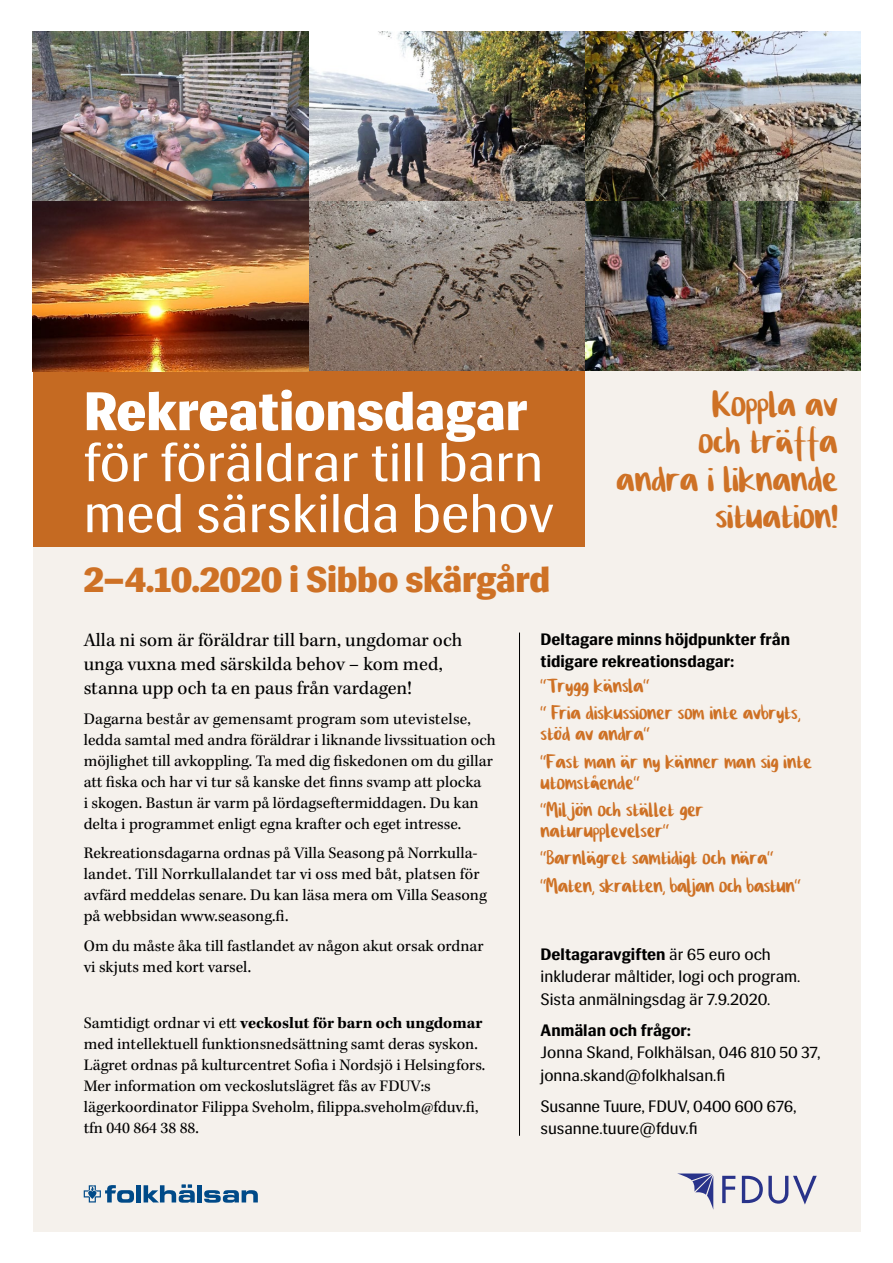
<style>
.page{position:relative;width:893px;height:1263px;background:#fff}
.page>*{position:absolute;margin:0;border:0;box-sizing:border-box;transform-origin:0 0}
.t1{font:54.15px/51px "Siri";color:#fff}
.t2{font:46.05px/37.2px "Cilla F Hscript";color:#ce7125;text-align:right}
.t3{font:800 35.85px "Siri";letter-spacing:-.01em;color:#ce7125}
.t4{font:25.5px/21px "Cilla F Hscript";color:#ce7125}
.t5{font:19.5px/24px "Kepler Std";color:#000}
.t6{font:16.5px/21px "Kepler Std";color:#000}
.t7{font:16.5px/22.5px "Siri";color:#000}
.t8{font:700 16.5px/22.5px "Siri";color:#000}
.s1{font-weight:800}
.s2{font-weight:700}
</style>
<div class="page">
<img style="left:584px;top:32px;width:276px;height:169px">
<img style="left:309px;top:32px;width:275px;height:169px">
<img style="left:33px;top:32px;width:276px;height:169px">
<img style="left:584px;top:201px;width:276px;height:170px">
<img style="left:309px;top:201px;width:275px;height:170px">
<div style="left:33px;top:371px;width:827px;height:860px;background:#f5f1ec"></div>
<div style="left:33px;top:371px;width:551px;height:175px;background:#c56a22"></div>
<svg style="left:84px;top:1185px;width:50px;height:18px"></svg>
<div style="left:136px;top:1185px;width:5px;height:17px;background:#004a88"></div>
<div style="left:197px;top:1185px;width:5px;height:17px;background:#004a88"></div>
<svg style="left:204px;top:1190px;width:54px;height:13px"></svg>
<svg style="left:144px;top:1184px;width:51px;height:19px"></svg>
<hr style="left:519px;top:632px;width:1px;height:504px;background:#000">
<img style="left:33px;top:201px;width:276px;height:170px">
<svg style="left:677px;top:1173px;width:36px;height:36px"></svg>
<svg style="left:722px;top:1176px;width:13px;height:27px"></svg>
<svg style="left:742px;top:1176px;width:75px;height:28px"></svg>
<p class="t1" style="left:84px;top:387px;width:472px"><span class="s1">Rekreationsdagar </span>för föräldrar till barn med särskilda behov</p>
<p class="t3" style="left:84px;top:558px;width:468px">2–4.10.2020 i Sibbo skärgård</p>
<p class="t2" style="left:617px;top:387px;width:223px">Koppla av<br>och träffa andra i liknande situation!</p>
<p class="t5" style="left:84px;top:629px;width:380px">Alla ni som är föräldrar till barn, ungdomar och unga vuxna med särskilda behov – kom med, stanna upp och ta en paus från vardagen!</p>
<p class="t6" style="left:84px;top:709px;width:414px">Dagarna består av gemensamt program som utevistelse, ledda samtal med andra föräldrar i liknande livssituation och möjlighet till avkoppling. Ta med dig fiskedonen om du gillar att fiska och har vi tur så kanske det finns svamp att plocka<br>i skogen. Bastun är varm på lördagseftermiddagen. Du kan delta i programmet enligt egna krafter och eget intresse.</p>
<p class="t6" style="left:84px;top:843px;width:405px">Rekreationsdagarna ordnas på Villa Seasong på Norrkulla&shy;landet. Till Norrkullalandet tar vi oss med båt, platsen för avfärd meddelas senare. Du kan läsa mera om Villa Seasong på webbsidan www.seasong.fi.</p>
<p class="t6" style="left:84px;top:936px;width:401px">Om du måste åka till fastlandet av någon akut orsak ordnar vi skjuts med kort varsel.</p>
<p class="t6" style="left:84px;top:1013px;width:403px">Samtidigt ordnar vi ett <span class="s2">veckoslut för barn och ungdomar </span>med intellektuell funktionsnedsättning samt deras syskon.<br>Lägret ordnas på kulturcentret Sofia i Nordsjö i Helsingfors.</p>
<p class="t6" style="left:84px;top:1076px;width:396px">Mer information om veckoslutslägret fås av FDUV:s lägerkoordinator Filippa Sveholm, filippa.sveholm@fduv.fi, tfn 040 864 38 88.</p>
<p class="t8" style="left:541px;top:628px;width:251px">Deltagare minns höjdpunkter från tidigare rekreationsdagar:</p>
<p class="t4" style="left:541px;top:675px;width:110px">”Trygg känsla”</p>
<p class="t4" style="left:541px;top:703px;width:261px">” Fria diskussioner som inte avbryts, stöd av andra”</p>
<p class="t4" style="left:541px;top:751px;width:273px">”Fast man är ny känner man sig inte utomstående”</p>
<p class="t4" style="left:541px;top:800px;width:165px">”Miljön och stället ger naturupplevelser”</p>
<p class="t4" style="left:541px;top:848px;width:234px">”Barnlägret samtidigt och nära”</p>
<p class="t4" style="left:541px;top:875px;width:261px">”Maten, skratten, baljan och bastun”</p>
<p class="t7" style="left:541px;top:943px;width:261px"><span class="s2">Deltagaravgiften</span> är 65 euro och inkluderar måltider, logi och program.<br>Sista anmälningsdag är 7.9.2020.</p>
<p class="t7" style="left:541px;top:1019px;width:281px"><span class="s2">Anmälan och frågor:<br></span>Jonna Skand, Folkhälsan, 046 810 50 37, jonna.skand@folkhalsan.fi</p>
<p class="t7" style="left:541px;top:1095px;width:258px">Susanne Tuure, FDUV, 0400 600 676, susanne.tuure@fduv.fi</p>
</div>
